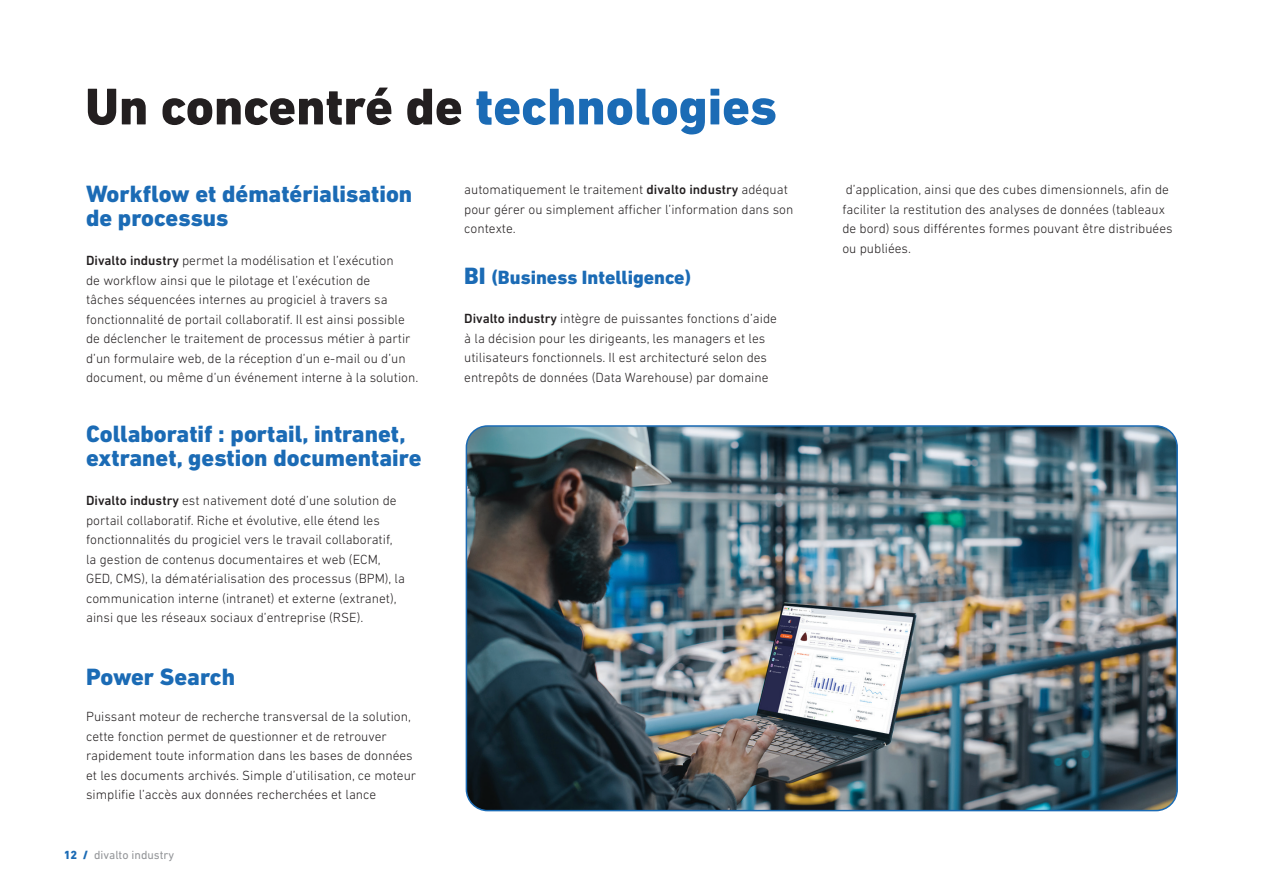
<style>
.page{position:relative;width:1263px;height:893px;background:#fff}
.page>*{position:absolute;margin:0;border:0;box-sizing:border-box;transform-origin:0 0}
.Titre_page_2022{font:800 52.5px "DIN Next LT Pro";color:#231f20}
.soustitre_MAJ{font:800 24px/24px "DIN Next LT Pro";color:#1b6bb5}
.soustitre_MAJ-2{font:800 19.5px "DIN Next LT Pro";color:#1b6bb5}
.texte{font:300 13.5px/19.5px "DIN Next LT Pro";color:#231f20}
.t1{font:12px "DIN Next LT Pro";color:#939598}
.s1{color:#1b6bb5}
.s2{font-weight:500}
.s3{font-weight:800;color:#1b6bb5}
.s4{font-size:24px}
</style>
<div class="page">
<img style="left:466px;top:428px;width:709px;height:383px">
<div style="left:466px;top:425px;width:712px;height:386px;border:2px solid #1b6bb5;border-radius:21px"></div>
<p class="Titre_page_2022" style="left:85px;top:76px;width:693px">Un concentré de <span class="s1">technologies</span></p>
<p class="soustitre_MAJ" style="left:86px;top:182px;width:328px">Workflow et dématérialisation</p>
<p class="soustitre_MAJ" style="left:86px;top:206px;width:144px">de processus</p>
<p class="texte" style="left:86px;top:251px;width:334px"><span class="s2">Divalto industry</span> permet la modélisation et l’exécution<br>de workflow ainsi que le pilotage et l’exécution de<br>tâches séquencées internes au progiciel à travers sa fonctionnalité de portail collaboratif. Il est ainsi possible de déclencher le traitement de processus métier à partir d’un formulaire web, de la réception d’un e-mail ou d’un document, ou même d’un événement interne à la solution.</p>
<p class="soustitre_MAJ" style="left:86px;top:422px;width:337px">Collaboratif : portail, intranet, extranet, gestion documentaire</p>
<p class="texte" style="left:86px;top:491px;width:320px"><span class="s2">Divalto industry</span> est nativement doté d’une solution de portail collaboratif. Riche et évolutive, elle étend les fonctionnalités du progiciel vers le travail collaboratif, la gestion de contenus documentaires et web (ECM, GED, CMS), la dématérialisation des processus (BPM), la communication interne (intranet) et externe (extranet), ainsi que les réseaux sociaux d’entreprise (RSE).</p>
<p class="soustitre_MAJ" style="left:86px;top:665px;width:151px">Power Search</p>
<p class="texte" style="left:86px;top:707px;width:332px">Puissant moteur de recherche transversal de la solution, cette fonction permet de questionner et de retrouver rapidement toute information dans les bases de données et les documents archivés. Simple d’utilisation, ce moteur simplifie l’accès aux données recherchées et lance</p>
<p class="t1" style="left:64px;top:848px;width:112px"><span class="s3">12 /</span> divalto industry</p>
<p class="texte" style="left:464px;top:180px;width:331px">automatiquement le traitement <span class="s2">divalto industry</span> adéquat pour gérer ou simplement afficher l’information dans son contexte.</p>
<p class="soustitre_MAJ-2" style="left:464px;top:266px;width:228px"><span class="s4">BI</span> (Business Intelligence)</p>
<p class="texte" style="left:464px;top:309px;width:314px"><span class="s2">Divalto industry</span> intègre de puissantes fonctions d’aide à la décision pour les dirigeants, les managers et les utilisateurs fonctionnels. Il est architecturé selon des entrepôts de données (Data Warehouse) par domaine</p>
<p class="texte" style="left:842px;top:180px;width:332px">d’application, ainsi que des cubes dimensionnels, afin de faciliter la restitution des analyses de données (tableaux de bord) sous différentes formes pouvant être distribuées ou publiées.</p>
</div>
